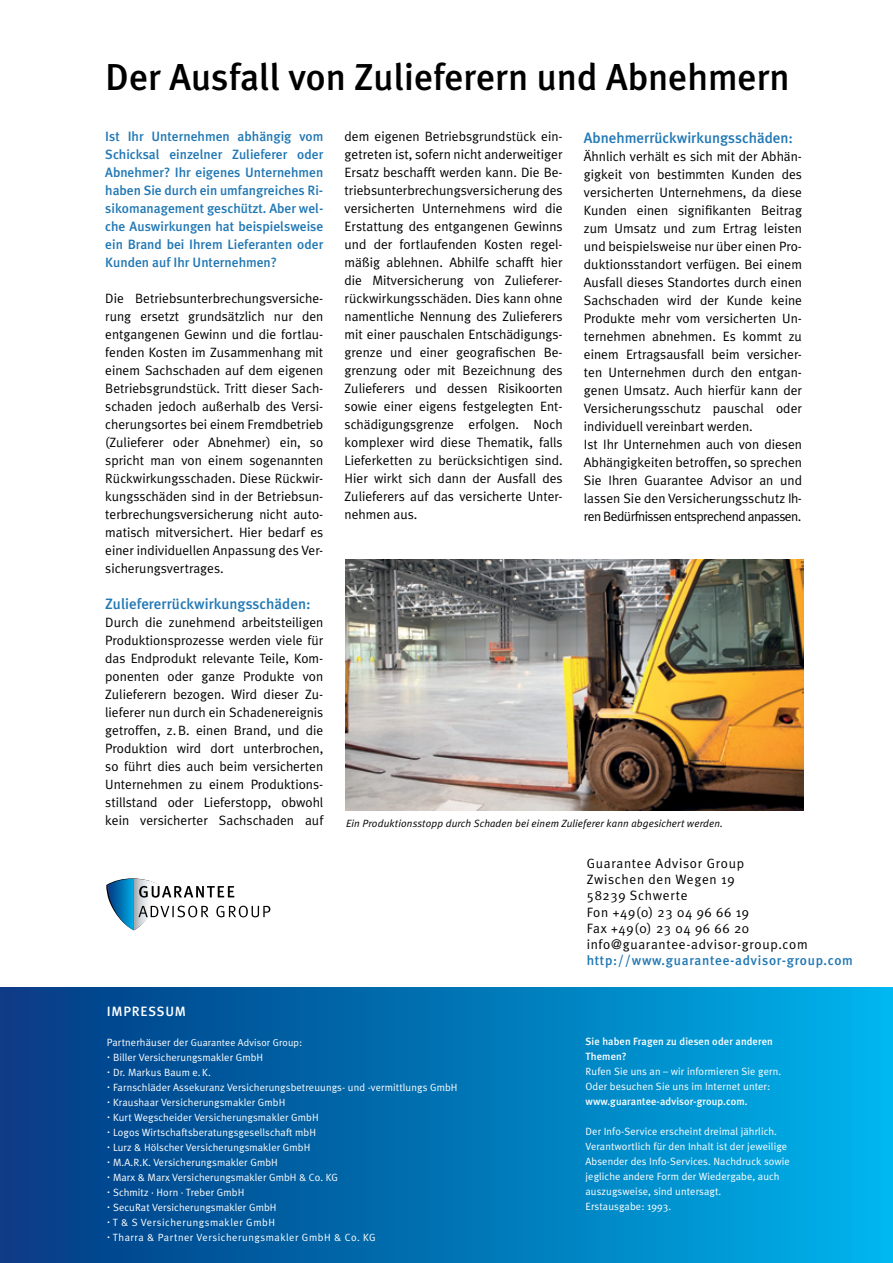
<style>
.page{position:relative;width:893px;height:1263px;background:#fff}
.page>*{position:absolute;margin:0;border:0;box-sizing:border-box;transform-origin:0 0}
.t1{font:500 37.5px "Meta Plus";color:#000}
.t2{font:500 15px "Meta Plus";color:#2178b5}
.t3{font:13.5px/18px "Meta Plus Normal";color:#000;text-align:justify}
.t4{font:500 13.5px/18px "Meta Plus";color:#2178b5;text-align:justify}
.t5{font:13.5px/16.2px "Meta Plus Normal";letter-spacing:.05em;color:#000}
.t6{font:500 13.5px "Meta Plus";letter-spacing:.05em;color:#2178b5}
.t7{font:500 13.5px "Meta Plus";color:#fff}
.t8{font:10.5px/15px "Meta Plus Normal";letter-spacing:.01em;color:#fff}
.t9{font:500 10.5px/15px "Meta Plus";letter-spacing:.01em;color:#fff}
.t10{font:italic 10.5px "Meta Plus Normal";letter-spacing:.01em;color:#000}
.t11{font:10.05px "Meta Plus Normal";letter-spacing:.01em;color:#fff}
.s1{font-size:10.5px}
.s2{font-size:13.5px}
</style>
<div class="page">
<svg style="left:106px;top:878px;width:164px;height:52px"></svg>
<div style="left:0;top:988px;width:893px;height:275px;background:linear-gradient(to right,#033881,#00b2ea)"></div>
<img style="left:346px;top:560px;width:458px;height:250px">
<h1 class="t1" style="left:105px;top:55px;width:686px">Der Ausfall von Zulieferern und Abnehmern</h1>
<p class="t4" style="left:105px;top:128px;width:220px">Ist Ihr U nternehmen abhängig vom Schicksal einzelner Zulieferer oder Abnehmer? Ihr eigenes U nternehmen haben Sie durch ein umfangreiches Ri&shy;sikomanagement geschützt. Aber wel&shy;che Auswirkungen hat beispielsweise ein Brand bei Ihrem Lieferanten oder Kunden auf Ihr U nternehmen?</p>
<p class="t3" style="left:105px;top:290px;width:220px">Die Betriebsunterbrechungsversiche&shy;rung ersetzt grundsätzlich nur den entgangenen Gewinn und die fortlau&shy;fenden Kosten im Zusammenhang mit einem Sachschaden auf dem eigenen Betriebsgrundstück. Tritt dieser Sach&shy;schaden jedoch außerhalb des Versi&shy;cherungsortes bei einem Fremdbetrieb (Zulieferer oder Abnehmer) ein, so spricht man von einem sogenannten Rückwirkungsschaden. Diese Rückwir&shy;kungsschäden sind in der Betriebsun&shy;terbrechungsversicherung nicht auto&shy;matisch mitversichert. Hier bedarf es einer individuellen Anpassung des Ver&shy;sicherungsvertrages.</p>
<p class="t2" style="left:105px;top:596px;width:207px">Zuliefererrückwirkungsschäden:</p>
<p class="t3" style="left:105px;top:614px;width:220px">Durch die zunehmend arbeitsteiligen Produktionsprozesse werden viele für das Endprodukt relevante Teile, Kom&shy;ponenten oder ganze Produkte von Zulieferern bezogen. Wird dieser Zu&shy;lieferer nun durch ein Schadenereignis getroffen, z.B. einen Brand, und die Produktion wird dort unterbrochen, so führt dies auch beim versicherten Unternehmen zu einem Produktions&shy;stillstand oder Lieferstopp, obwohl kein versicherter Sachschaden auf</p>
<p class="t3" style="left:345px;top:128px;width:220px">dem eigenen Betriebsgrundstück ein&shy;getreten ist, sofern nicht anderweitiger Ersatz beschafft werden kann. Die Be&shy;triebsunterbrechungsversicherung des versicherten Unternehmens wird die Erstattung des entgangenen Gewinns und der fortlaufenden Kosten regel&shy;mäßig ablehnen. Abhilfe schafft hier die Mitversicherung von Zulieferer&shy;rückwirkungsschäden. Dies kann ohne namentliche Nennung des Zulieferers mit einer pauschalen Entschädigungs&shy;grenze und einer geografischen Be&shy;grenzung oder mit Bezeichnung des Zulieferers und dessen Risikoorten sowie einer eigens festgelegten Ent&shy;schädigungsgrenze erfolgen. Noch komplexer wird diese Thematik, falls Lieferketten zu berücksichtigen sind.<br>Hier wirkt sich dann der Ausfall des Zulieferers auf das versicherte Unter&shy;nehmen aus.</p>
<p class="t2" style="left:584px;top:129px;width:211px">Abnehmerrückwirkungsschäden:</p>
<p class="t3" style="left:584px;top:147px;width:220px;text-align:left">Ähnlich verhält es sich mit der Abhän&shy;gigkeit von bestimmten Kunden des versicherten Unternehmens, da diese Kunden einen signifikanten Beitrag zum Umsatz und zum Ertrag leisten und beispielsweise nur über einen Pro&shy;duktionsstandort verfügen. Bei einem Ausfall dieses Standortes durch einen Sachschaden wird der Kunde keine Produkte mehr vom versicherten Un&shy;ternehmen abnehmen. Es kommt zu einem Ertragsausfall beim versicher&shy;ten Unternehmen durch den entgan&shy;genen Umsatz. Auch hierfür kann der Versicherungsschutz pauschal oder individuell vereinbart werden.<br>Ist Ihr Unternehmen auch von diesen Abhängigkeiten betroffen, so sprechen Sie Ihren Guarantee Advisor an und lassen Sie den Versicherungsschutz Ih&shy;ren Bedürfnissen entsprechend anpassen.</p>
<p class="t10" style="left:346px;top:818px;width:378px">Ein Produktionsstopp durch Schaden bei einem Zulieferer kann abgesichert werden.</p>
<p class="t5" style="left:587px;top:855px;width:223px">Guarantee Advisor Group<br>Zwischen den Wegen 19<br>58239 Schwerte<br>Fon +49(0) 23 04 96 66 19<br>Fax +49(0) 23 04 96 66 20 info@guarantee-advisor-group.com</p>
<p class="t6" style="left:587px;top:953px;width:268px">http://www.guarantee-advisor-group.com</p>
<p class="t7" style="left:107px;top:1003px;width:81px">Impressum</p>
<p class="t11" style="left:107px;top:1037px;width:197px"><span class="s1">Partnerhäuser der</span> Guarantee Advisor Group<span class="s1">:</span></p>
<p class="t8" style="left:107px;top:1050px;width:352px"><span class="s2">·</span> Biller Versicherungsmakler GmbH<br><span class="s2">·</span> Dr. Markus Baum e. K.<br><span class="s2">·</span> Farnschläder Assekuranz Versicherungsbetreuungs- und -vermittlungs GmbH <span class="s2">·</span> Kraushaar Versicherungsmakler GmbH<br><span class="s2">·</span> Kurt Wegscheider Versicherungsmakler GmbH<br><span class="s2">·</span> Logos Wirtschaftsberatungsgesellschaft mbH<br><span class="s2">·</span> Lurz &amp; Hölscher Versicherungsmakler GmbH<br><span class="s2">·</span> M.A.R.K. Versicherungsmakler GmbH<br><span class="s2">·</span> Marx &amp; Marx Versicherungsmakler GmbH &amp; Co. KG<br><span class="s2">·</span> Schmitz · Horn · Treber GmbH<br><span class="s2">·</span> SecuRat Versicherungsmakler GmbH<br><span class="s2">·</span> T &amp; S Versicherungsmakler GmbH<br><span class="s2">·</span> Tharra &amp; Partner Versicherungsmakler GmbH &amp; Co. KG</p>
<p class="t9" style="left:585px;top:1034px;width:189px">Sie haben Fragen zu diesen oder anderen<br>Themen?</p>
<p class="t8" style="left:585px;top:1064px;width:197px">Rufen Sie uns an – wir informieren Sie gern.<br>Oder besuchen Sie uns im Internet unter:</p>
<p class="t9" style="left:585px;top:1094px;width:164px">www.guarantee-advisor-group.com.</p>
<p class="t8" style="left:585px;top:1124px;width:206px">Der Info-Service erscheint dreimal jährlich.<br>Verantwortlich für den Inhalt ist der jeweilige Absender des Info-Services. Nachdruck sowie jegliche andere Form der Wiedergabe, auch auszugsweise, sind untersagt.<br>Erstausgabe: 1993.</p>
</div>
